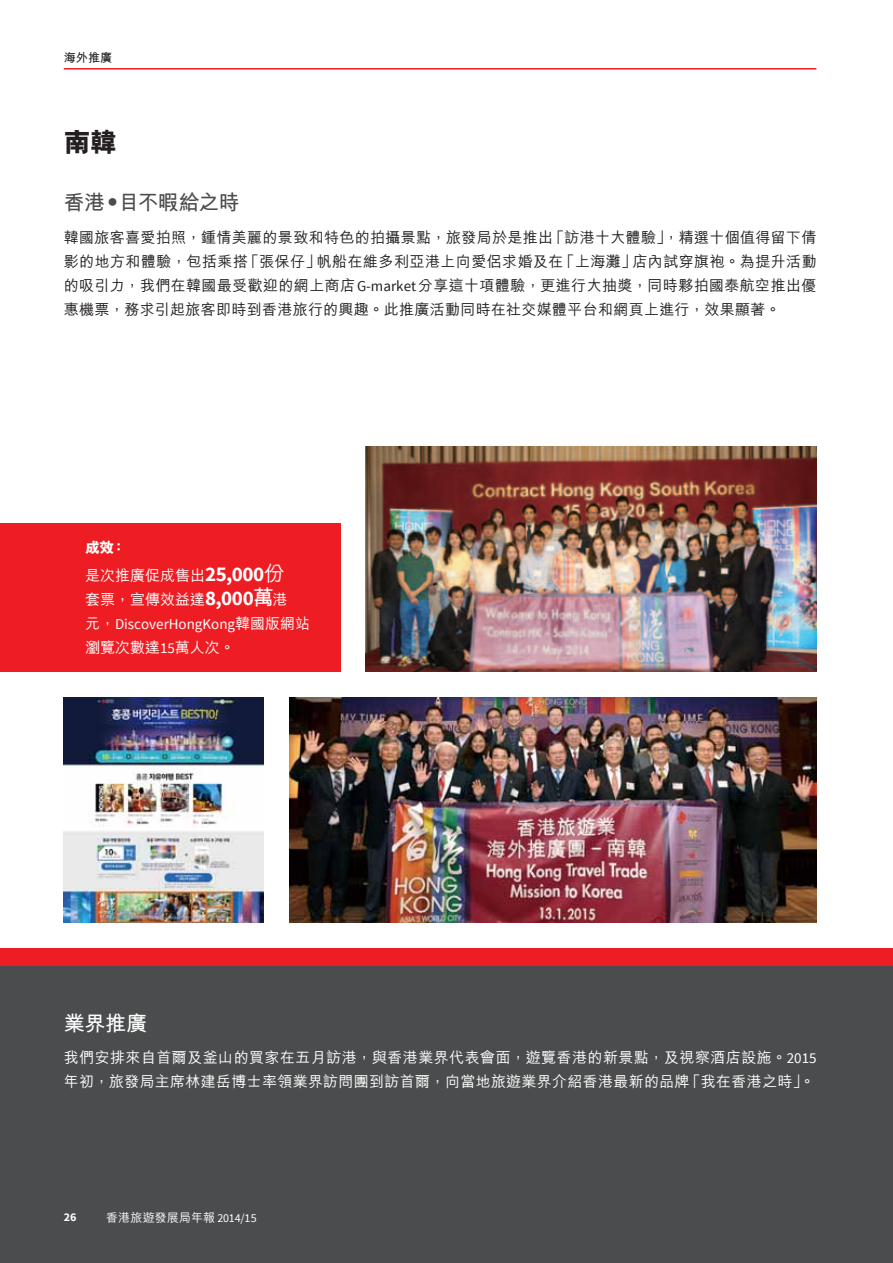
<style>
.page{position:relative;width:893px;height:1263px;background:#fff}
.page>*{position:absolute;margin:0;border:0;box-sizing:border-box;transform-origin:0 0}
.t1{font:800 27px "M Hei HK";color:#231f20}
.t2{font:700 21px "M Hei HK";letter-spacing:-.035em;color:#4b4c4d}
.t3{font:700 21px "M Hei HK";color:#fff}
._00_txt{font:500 15px/24px "M Hei HK";letter-spacing:.02em;color:#231f20;text-align:justify}
._00_txt-2{font:500 15px/24px "M Hei HK";letter-spacing:.02em;color:#fff}
._00_txt-3{font:500 15px/24px "M Hei HK";color:#fff}
.t4{font:800 15px "M Hei HK";color:#fff}
.t5{font:500 12px "M Hei HK";letter-spacing:.01em;color:#fff}
.t6{font:700 12px "M Hei HK";color:#231f20}
.t7{font:700 12px "Source Sans Pro";color:#fff}
.s1{font-family:"Source Sans Pro";font-weight:400}
.s2{font-family:"Source Sans Pro";font-weight:700;font-size:21px}
.s3{font-size:21px}
.s4{font-weight:700;font-size:21px}
</style>
<div class="page">
<hr style="left:64px;top:68px;width:752px;height:2px;background:#ee1d23">
<div style="left:0;top:948px;width:893px;height:315px;background:#4b4c4d"></div>
<div style="left:0;top:948px;width:893px;height:18px;background:#ee1d23"></div>
<div style="left:0;top:523px;width:340px;height:149px;background:#ee1d23"></div>
<img style="left:366px;top:446px;width:450px;height:226px">
<img style="left:64px;top:697px;width:200px;height:226px">
<img style="left:289px;top:697px;width:527px;height:226px">
<p class="t6" style="left:64px;top:49px;width:50px">海外推廣</p>
<p class="t1" style="left:64px;top:128px;width:55px">南韓</p>
<p class="t2" style="left:64px;top:187px;width:177px">香港•目不暇給之時</p>
<p class="_00_txt" style="left:64px;top:224px;width:754px">韓國旅客喜愛拍照，鍾情美麗的景致和特色的拍攝景點，旅發局於是推出「訪港十大體驗」，精選十個值得留下倩影的地方和體驗，包括乘搭「張保仔」帆船在維多利亞港上向愛侶求婚及在「上海灘」店內試穿旗袍。為提升活動的吸引力，我們在韓國最受歡迎的網上商店<span class="s1">G-market</span>分享這十項體驗，更進行大抽獎，同時夥拍國泰航空推出優惠機票，務求引起旅客即時到香港旅行的興趣。此推廣活動同時在社交媒體平台和網頁上進行，效果顯著。</p>
<p class="t4" style="left:85px;top:540px;width:43px">成效：</p>
<p class="_00_txt-3" style="left:85px;top:562px;width:227px">是次推廣促成售出<span class="s2">25,000</span><span class="s3">份<br></span>套票，宣傳效益達<span class="s2">8,000</span><span class="s4">萬</span>港<br>元，<span class="s1">DiscoverHongKong</span>韓國版網站瀏覽次數達<span class="s1">15</span>萬人次。</p>
<p class="t3" style="left:64px;top:1008px;width:85px">業界推廣</p>
<p class="_00_txt-2" style="left:64px;top:1044px;width:754px">我們安排來自首爾及釜山的買家在五月訪港，與香港業界代表會面，遊覽香港的新景點，及視察酒店設施。<span class="s1">2015</span>年初，旅發局主席林建岳博士率領業界訪問團到訪首爾，向當地旅遊業界介紹香港最新的品牌「我在香港之時」。</p>
<p class="t7" style="left:64px;top:1209px;width:14px">26</p>
<p class="t5" style="left:106px;top:1208px;width:152px">香港旅遊發展局年報 <span class="s1">2014/15</span></p>
</div>
